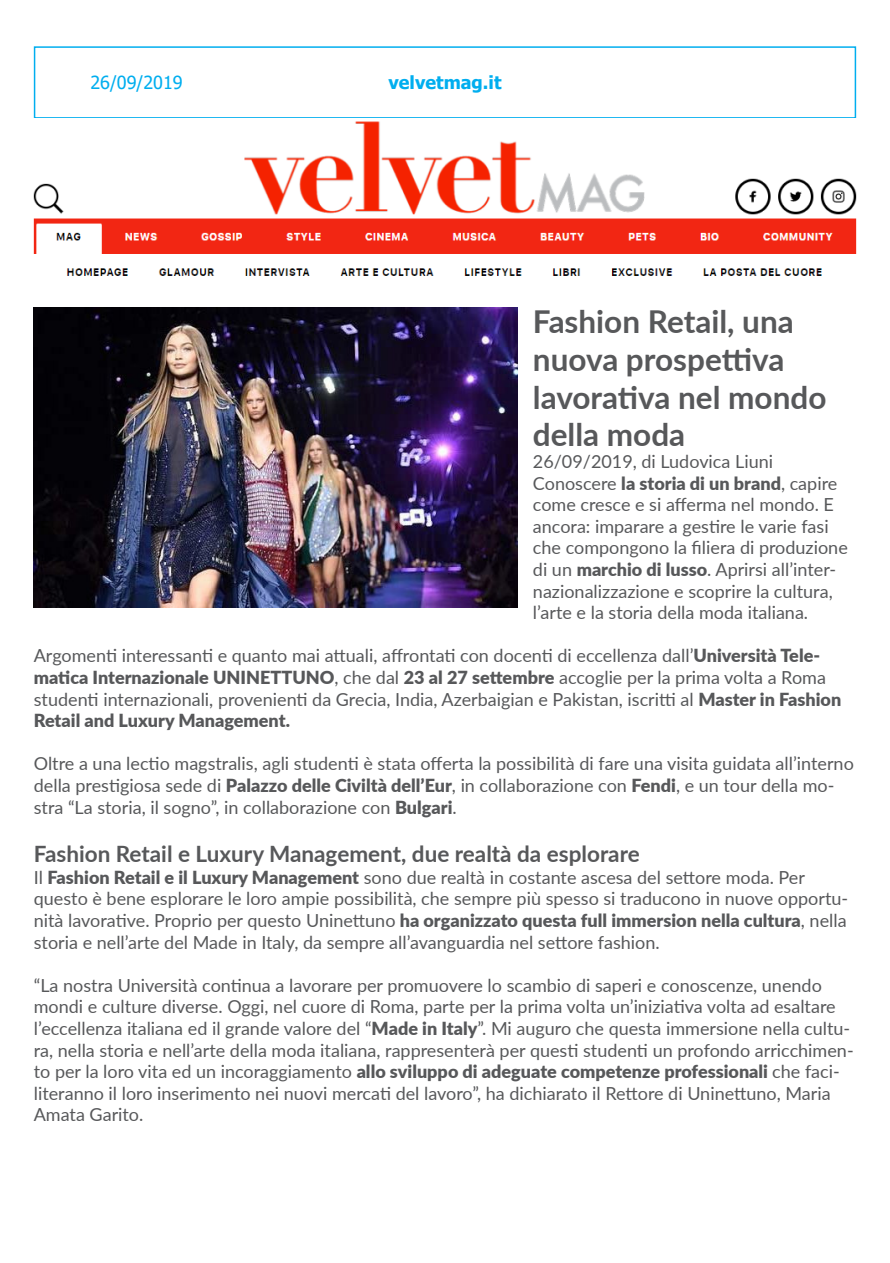
<style>
.page{position:relative;width:890px;height:1263px;background:#fff}
.page>*{position:absolute;margin:0;border:0;box-sizing:border-box;transform-origin:0 0}
.Stile_di_paragrafo_1{font:700 31.5px/37.8px "Lato";color:#57585a}
.Stile_di_paragrafo_1-2{font:700 22.5px "Lato";color:#57585a}
.Stile_di_paragrafo_2{font:18px/21.6px "Lato";color:#57585a}
.t1{font:700 18px "Tahoma";color:#00aeef}
.t2{font:18px "Tahoma";color:#00aeef}
.s1{font-weight:900}
</style>
<div class="page">
<div style="left:34px;top:46px;width:822px;height:73px;border:2px solid #00aeef"></div>
<img style="left:34px;top:121px;width:822px;height:155px">
<img style="left:34px;top:308px;width:484px;height:300px">
<p class="t2" style="left:90px;top:71px;width:94px">26/09/2019</p>
<p class="t1" style="left:388px;top:70px;width:114px">velvetmag.it</p>
<p class="Stile_di_paragrafo_1" style="left:533px;top:301px;width:295px">Fashion Retail, una nuova prospettiva lavorativa nel mondo della moda</p>
<p class="Stile_di_paragrafo_2" style="left:533px;top:450px;width:241px">26/09/2019, di Ludovica Liuni</p>
<p class="Stile_di_paragrafo_2" style="left:533px;top:471px;width:316px">Conoscere <span class="s1">la storia di un brand</span>, capire come cresce e si afferma nel mondo. E ancora: imparare a gestire le varie fasi che compongono la filiera di produzione di un <span class="s1">marchio di lusso</span>. Aprirsi all’inter&shy;nazionalizzazione e scoprire la cultura, l’arte e la storia della moda italiana.</p>
<p class="Stile_di_paragrafo_2" style="left:34px;top:644px;width:809px">Argomenti interessanti e quanto mai attuali, affrontati con docenti di eccellenza dall’<span class="s1">Università Tele&shy;matica Internazionale UNINETTUNO</span>, che dal <span class="s1">23 al 27 settembre</span> accoglie per la prima volta a Roma studenti internazionali, provenienti da Grecia, India, Azerbaigian e Pakistan, iscritti al <span class="s1">Master in Fashion Retail and Luxury Management.</span></p>
<p class="Stile_di_paragrafo_2" style="left:34px;top:752px;width:821px">Oltre a una lectio magstralis, agli studenti è stata offerta la possibilità di fare una visita guidata all’interno della prestigiosa sede di <span class="s1">Palazzo delle Civiltà dell’Eur</span>, in collaborazione con <span class="s1">Fendi</span>, e un tour della mo&shy;stra “La storia, il sogno”, in collaborazione con <span class="s1">Bulgari</span>.</p>
<p class="Stile_di_paragrafo_1-2" style="left:34px;top:837px;width:607px">Fashion Retail e Luxury Management, due realtà da esplorare</p>
<p class="Stile_di_paragrafo_2" style="left:34px;top:866px;width:815px">Il <span class="s1">Fashion Retail e il Luxury Management</span> sono due realtà in costante ascesa del settore moda. Per questo è bene esplorare le loro ampie possibilità, che sempre più spesso si traducono in nuove opportu&shy;nità lavorative. Proprio per questo Uninettuno <span class="s1">ha organizzato questa full immersion nella cultura</span>, nella storia e nell’arte del Made in Italy, da sempre all’avanguardia nel settore fashion.</p>
<p class="Stile_di_paragrafo_2" style="left:34px;top:974px;width:821px">“La nostra Università continua a lavorare per promuovere lo scambio di saperi e conoscenze, unendo mondi e culture diverse. Oggi, nel cuore di Roma, parte per la prima volta un’iniziativa volta ad esaltare l’eccellenza italiana ed il grande valore del “<span class="s1">Made in Italy</span>”. Mi auguro che questa immersione nella cultu&shy;ra, nella storia e nell’arte della moda italiana, rappresenterà per questi studenti un profondo arricchimen&shy;to per la loro vita ed un incoraggiamento <span class="s1">allo sviluppo di adeguate competenze professionali</span> che faci&shy;literanno il loro inserimento nei nuovi mercati del lavoro”, ha dichiarato il Rettore di Uninettuno, Maria Amata Garito.</p>
</div>
